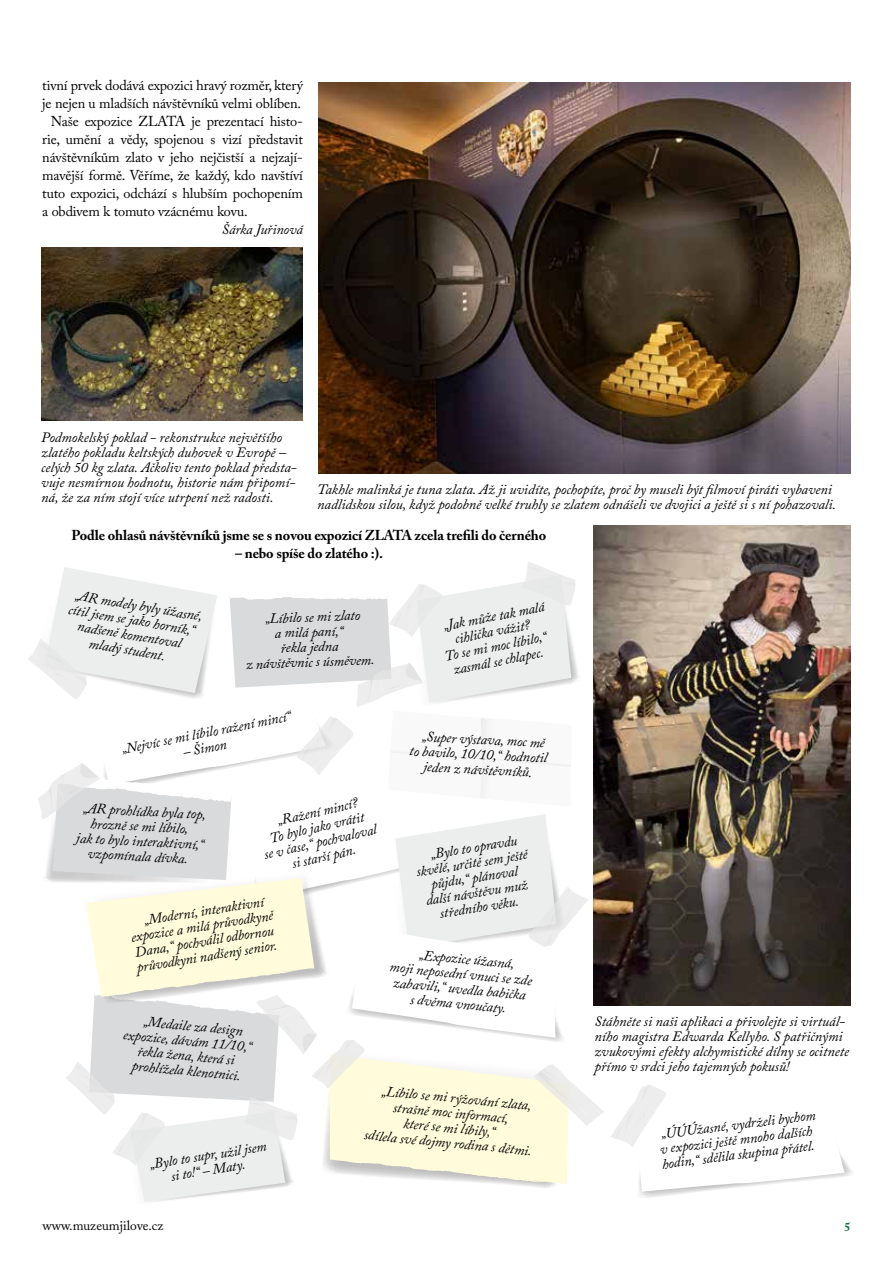
<style>
.page{position:relative;width:893px;height:1263px;background:#fff}
.page>*{position:absolute;margin:0;border:0;box-sizing:border-box;transform-origin:0 0}
.t1{font:italic 14.25px/15px "Adobe Caslon Pro";color:#000;text-align:center}
.t2{font:14.25px "Adobe Caslon Pro";letter-spacing:-.01em;color:#000}
.t3{font:700 14.25px "Adobe Caslon Pro";letter-spacing:-.01em;color:#000}
.t4{font:13.5px "Adobe Caslon Pro";color:#000}
.t5{font:700 12px "Adobe Caslon Pro";color:#00742d}
</style>
<div class="page">
<svg style="left:611px;top:1085px;width:241px;height:113px"></svg>
<svg style="left:28px;top:562px;width:575px;height:641px"></svg>
<img style="left:318px;top:82px;width:533px;height:391px">
<img style="left:593px;top:525px;width:258px;height:481px">
<img style="left:41px;top:248px;width:262px;height:173px">
<p class="t2" style="left:42px;top:77px;width:262px">tivní prvek dodává expozici hravý rozměr, který</p>
<p class="t2" style="left:42px;top:95px;width:260px">je nejen u mladších návštěvníků velmi oblíben.</p>
<p class="t2" style="left:51px;top:113px;width:254px">Naše expozice ZLATA je prezentací histo-</p>
<p class="t2" style="left:42px;top:131px;width:262px">rie, umění a vědy, spojenou s vizí představit</p>
<p class="t2" style="left:42px;top:149px;width:262px">návštěvníkům zlato v jeho nejčistší a nejzají-</p>
<p class="t2" style="left:42px;top:167px;width:262px">mavější formě. Věříme, že každý, kdo navštíví</p>
<p class="t2" style="left:42px;top:185px;width:262px">tuto expozici, odchází s hlubším pochopením</p>
<p class="t2" style="left:42px;top:203px;width:207px">a obdivem k tomuto vzácnému kovu.</p>
<p class="t1" style="left:222px;top:222px;width:83px">Šárka Juřinová</p>
<p class="t1" style="left:41px;top:430px;width:257px;text-align:left">Podmokelský poklad - rekonstrukce největšího zlatého pokladu keltských duhovek v Evropě – celých 50 kg zlata. Ačkoliv tento poklad předsta&shy;vuje nesmírnou hodnotu, historie nám připomí&shy;ná, že za ním stojí více utrpení než radosti.</p>
<p class="t3" style="left:71px;top:527px;width:476px">Podle ohlasů návštěvníků jsme se s novou expozicí ZLATA zcela trefili do černého</p>
<p class="t3" style="left:235px;top:545px;width:150px">– nebo spíše do zlatého :).</p>
<p class="t1" style="left:317px;top:482px;width:521px;text-align:left">Takhle malinká je tuna zlata. Až ji uvidíte, pochopíte, proč by museli být filmoví piráti vybaveni nadlidskou silou, když podobně velké truhly se zlatem odnášeli ve dvojici a ještě si s ní pohazovali.</p>
<p class="t1" style="left:73px;top:586px;width:134px;rotate:10deg">„AR modely byly úžasné, cítil jsem se jako horník,“ nadšeně komentoval mladý student.</p>
<p class="t1" style="left:244px;top:611px;width:130px;rotate:-2deg">„Líbilo se mi zlato<br>a milá paní,“<br>řekla jedna<br>z návštěvnic s úsměvem.</p>
<p class="t1" style="left:437px;top:619px;width:109px;rotate:-11deg">„Jak může tak malá cihlička vážit?<br>To se mi moc líbilo,“ zasmál se chlapec.</p>
<p class="t1" style="left:120px;top:741px;width:173px;rotate:-11deg">„Nejvíc se mi líbilo ražení mincí“</p>
<p class="t1" style="left:182px;top:744px;width:46px;rotate:-11deg">– Šimon</p>
<p class="t1" style="left:78px;top:800px;width:130px;rotate:3deg">„AR prohlídka byla top, hrozně se mi líbilo,<br>jak to bylo interaktivní,“ vzpomínala dívka.</p>
<p class="t1" style="left:256px;top:818px;width:117px;rotate:-13deg">„Ražení mincí?<br>To bylo jako vrátit<br>se v čase,“ pochvaloval si starší pán.</p>
<p class="t1" style="left:127px;top:915px;width:145px;rotate:-9deg">„Moderní, interaktivní expozice a milá průvodkyně<br>Dana,“ pochválil odbornou průvodkyni nadšený senior.</p>
<p class="t1" style="left:144px;top:1014px;width:101px;rotate:5deg">„Medaile za design</p>
<p class="t1" style="left:124px;top:1027px;width:131px;rotate:5deg">expozice, dávám 11/10,“</p>
<p class="t1" style="left:138px;top:1043px;width:99px;rotate:5deg">řekla žena, která si</p>
<p class="t1" style="left:133px;top:1058px;width:111px;rotate:5deg">prohlížela klenotnici.</p>
<p class="t1" style="left:411px;top:728px;width:140px;rotate:3deg">„Super výstava, moc mě<br>to bavilo, 10/10,“ hodnotil jeden z návštěvníků.</p>
<p class="t1" style="left:413px;top:849px;width:114px;rotate:-9deg">„Bylo to opravdu skvělé, určitě sem ještě půjdu,“ plánoval další návštěvu muž středního věku.</p>
<p class="t1" style="left:420px;top:947px;width:97px;rotate:5deg">„Expozice úžasná,</p>
<p class="t1" style="left:390px;top:960px;width:145px;rotate:5deg">moji neposední vnuci se zde</p>
<p class="t1" style="left:394px;top:975px;width:134px;rotate:5deg">zabavili,“ uvedla babička</p>
<p class="t1" style="left:411px;top:992px;width:98px;rotate:5deg">s dvěma vnoučaty.</p>
<p class="t1" style="left:149px;top:1156px;width:120px;rotate:-9deg">„Bylo to supr, užil jsem si to!“ – Maty.</p>
<p class="t1" style="left:382px;top:1084px;width:152px;rotate:5deg">„Líbilo se mi rýžování zlata,</p>
<p class="t1" style="left:394px;top:1100px;width:117px;rotate:5deg">strašně moc informací,</p>
<p class="t1" style="left:404px;top:1116px;width:93px;rotate:5deg">které se mi líbily,“</p>
<p class="t1" style="left:365px;top:1127px;width:170px;rotate:5deg">sdílela své dojmy rodina s dětmi.</p>
<p class="t1" style="left:594px;top:1013px;width:256px;text-align:left">Stáhněte si naši aplikaci a přivolejte si virtuál&shy;ního magistra Edwarda Kellyho. S patřičnými zvukovými efekty alchymistické dílny se ocitnete přímo v srdci jeho tajemných pokusů!</p>
<p class="t1" style="left:657px;top:1126px;width:160px;text-align:left;rotate:-7deg">„ÚÚÚžasné, vydrželi bychom v expozici ještě mnoho dalších hodin,“ sdělila skupina přátel.</p>
<p class="t4" style="left:43px;top:1218px;width:122px">www.muzeumjilove.cz</p>
<p class="t5" style="left:844px;top:1220px;width:7px">5</p>
</div>
